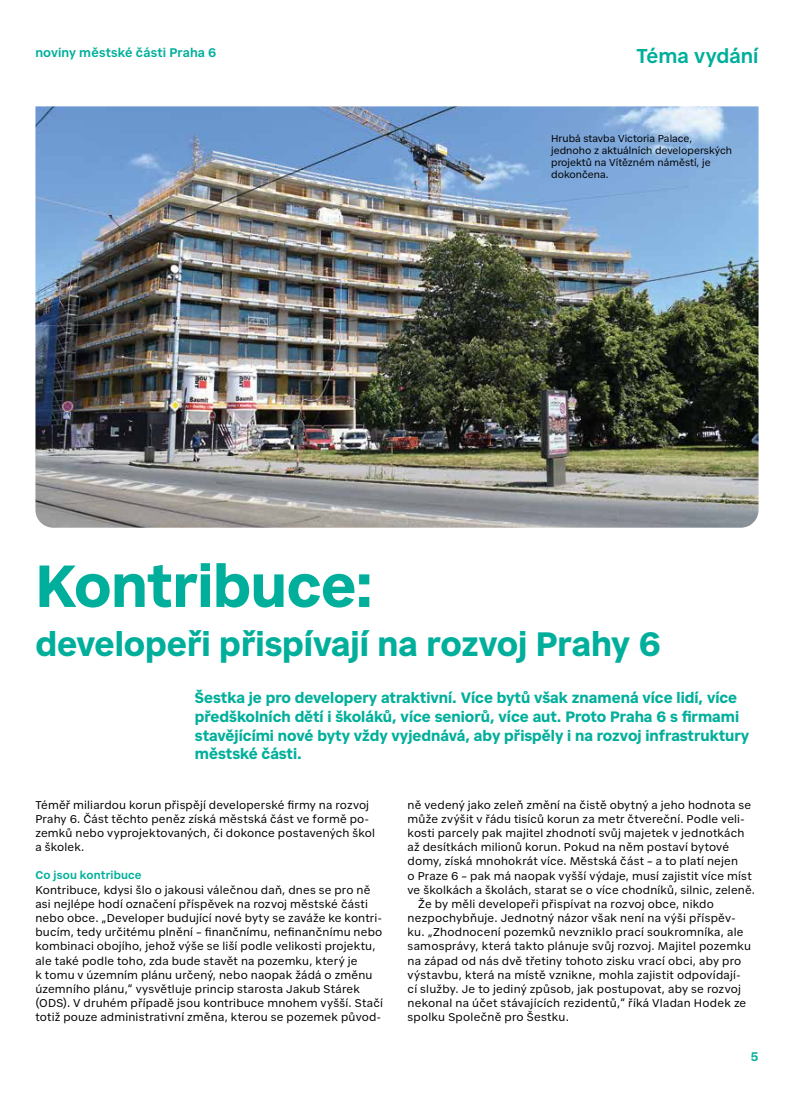
<style>
.page{position:relative;width:794px;height:1110px;background:#fff}
.page>*{position:absolute;margin:0;border:0;box-sizing:border-box;transform-origin:0 0}
.t1{font:700 59.12px "Civil Premium";letter-spacing:-.01em;color:#00af9b}
.t2{font:700 33.75px "Civil Premium";letter-spacing:-.005em;color:#00af9b}
.t3{font:600 20px "Civil Premium";color:#00af9b}
.t4{font:700 15px/18.8px "Civil Premium";color:#00af9b}
.t5{font:600 12.5px "Civil Premium";letter-spacing:.01em;color:#00af9b}
.t6{font:11.25px/14.1px "Civil Premium";letter-spacing:.015em;color:#000}
.t7{font:600 11.25px "Civil Premium";letter-spacing:.015em;color:#00af9b}
.t8{font:10px/12px "Civil Premium";color:#000}
</style>
<div class="page">
<img style="left:35px;top:106px;width:723px;height:421px">
<p class="t5" style="left:35px;top:43px;width:182px">noviny městské části Praha 6</p>
<h3 class="t3" style="left:636px;top:41px;width:124px">Téma vydání</h3>
<p class="t8" style="left:551px;top:132px;width:182px">Hrubá stavba Victoria Palace, jednoho z aktuálních developerských projektů na Vítězném náměstí, je dokončena.</p>
<h1 class="t1" style="left:35px;top:541px;width:339px">Kontribuce:</h1>
<h2 class="t2" style="left:35px;top:618px;width:627px">developeři přispívají na rozvoj Prahy 6</h2>
<p class="t4" style="left:195px;top:686px;width:556px">Šestka je pro developery atraktivní. Více bytů však znamená více lidí, více předškolních dětí i školáků, více seniorů, více aut. Proto Praha 6 s firmami stavějícími nové byty vždy vyjednává, aby přispěly i na rozvoj infrastruktury městské části.</p>
<p class="t6" style="left:35px;top:796px;width:341px">Téměř miliardou korun přispějí developerské firmy na rozvoj Prahy 6. Část těchto peněz získá městská část ve formě po&shy;zemků nebo vyprojektovaných, či dokonce postavených škol a školek.</p>
<p class="t7" style="left:35px;top:866px;width:108px">Co jsou kontribuce</p>
<p class="t6" style="left:35px;top:881px;width:349px">Kontribuce, kdysi šlo o jakousi válečnou daň, dnes se pro ně asi nejlépe hodí označení příspěvek na rozvoj městské části nebo obce. „Developer budující nové byty se zaváže ke kontri&shy;bucím, tedy určitému plnění – finančnímu, nefinančnímu nebo kombinaci obojího, jehož výše se liší podle velikosti projektu, ale také podle toho, zda bude stavět na pozemku, který je<br>k tomu v územním plánu určený, nebo naopak žádá o změnu územního plánu,“ vysvětluje princip starosta Jakub Stárek (ODS). V druhém případě jsou kontribuce mnohem vyšší. Stačí totiž pouze administrativní změna, kterou se pozemek původ-</p>
<p class="t6" style="left:407px;top:796px;width:345px">ně vedený jako zeleň změní na čistě obytný a jeho hodnota se</p>
<p class="t6" style="left:407px;top:810px;width:338px">může zvýšit v řádu tisíců korun za metr čtvereční. Podle veli-</p>
<p class="t6" style="left:407px;top:824px;width:338px">kosti parcely pak majitel zhodnotí svůj majetek v jednotkách</p>
<p class="t6" style="left:407px;top:838px;width:323px">až desítkách milionů korun. Pokud na něm postaví bytové</p>
<p class="t6" style="left:407px;top:853px;width:332px">domy, získá mnohokrát více. Městská část – a to platí nejen</p>
<p class="t6" style="left:407px;top:867px;width:346px">o Praze 6 – pak má naopak vyšší výdaje, musí zajistit více míst</p>
<p class="t6" style="left:407px;top:881px;width:349px">ve školkách a školách, starat se o více chodníků, silnic, zeleně.</p>
<p class="t6" style="left:418px;top:895px;width:297px">Že by měli developeři přispívat na rozvoj obce, nikdo</p>
<p class="t6" style="left:407px;top:909px;width:329px">nezpochybňuje. Jednotný názor však není na výši příspěv-</p>
<p class="t6" style="left:407px;top:923px;width:337px">ku. „Zhodnocení pozemků nevzniklo prací soukromníka, ale</p>
<p class="t6" style="left:407px;top:938px;width:345px">samosprávy, která takto plánuje svůj rozvoj. Majitel pozemku</p>
<p class="t6" style="left:407px;top:952px;width:335px">na západ od nás dvě třetiny tohoto zisku vrací obci, aby pro</p>
<p class="t6" style="left:407px;top:966px;width:334px">výstavbu, která na místě vznikne, mohla zajistit odpovídají-</p>
<p class="t6" style="left:407px;top:980px;width:335px">cí služby. Je to jediný způsob, jak postupovat, aby se rozvoj</p>
<p class="t6" style="left:407px;top:994px;width:340px">nekonal na účet stávajících rezidentů,“ říká Vladan Hodek ze</p>
<p class="t6" style="left:407px;top:1008px;width:163px">spolku Společně pro Šestku.</p>
<p class="t5" style="left:751px;top:1047px;width:9px">5</p>
</div>
